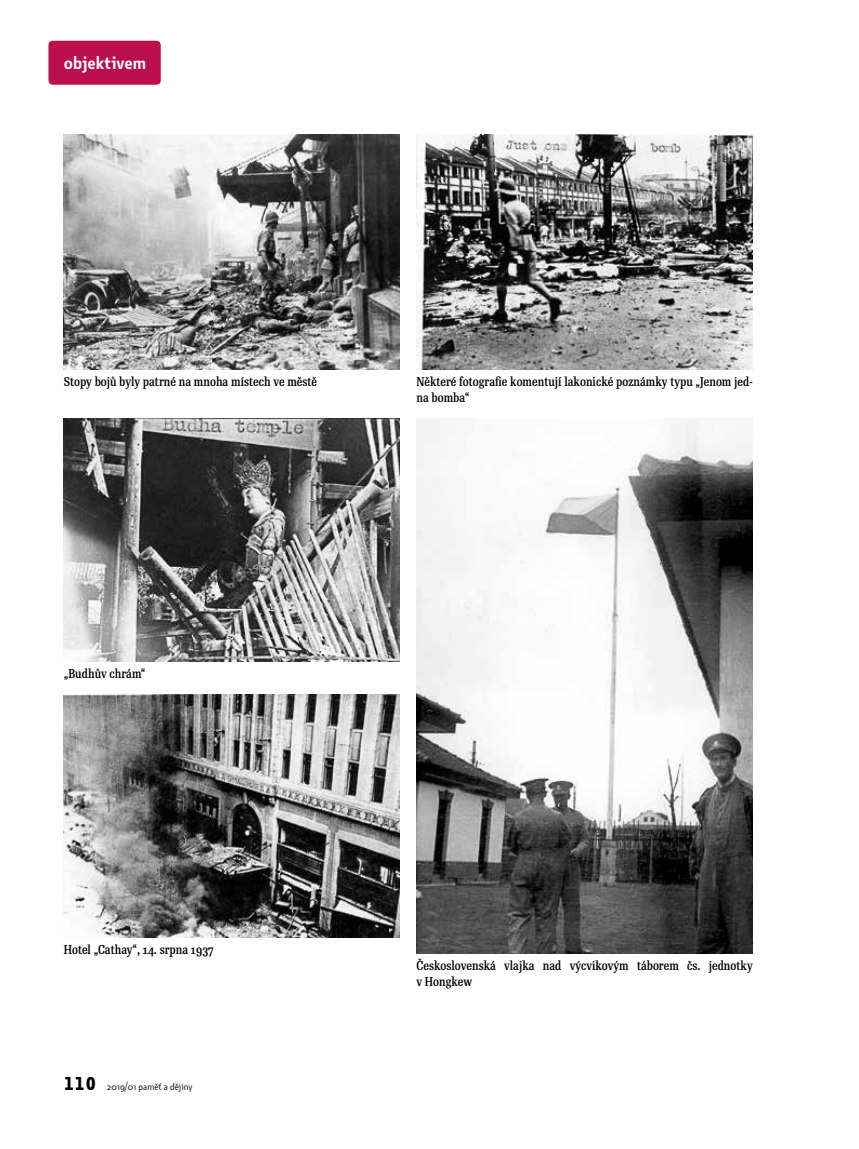
<style>
.page{position:relative;width:859px;height:1149px;background:#fff}
.page>*{position:absolute;margin:0;border:0;box-sizing:border-box;transform-origin:0 0}
.t1{font:600 18px "Botanika Std";color:#fff}
.t2{font:500 12.45px/16.2px "Re Public Std Cond";color:#000}
.t3{font:9.75px "Botanika Std";color:#000}
.s1{font-family:"Botanika Mono";font-weight:700;font-size:18px}
</style>
<div class="page">
<div style="left:48px;top:41px;width:113px;height:44px;background:#bb0e4c;border-radius:4px"></div>
<img style="left:64px;top:135px;width:336px;height:235px">
<img style="left:64px;top:694px;width:336px;height:243px">
<img style="left:416px;top:135px;width:337px;height:235px">
<img style="left:64px;top:418px;width:336px;height:243px">
<img style="left:416px;top:418px;width:337px;height:535px">
<h1 class="t1" style="left:64px;top:51px;width:84px">objektivem</h1>
<p class="t2" style="left:64px;top:373px;width:255px">Stopy bojů byly patrné na mnoha místech ve městě</p>
<p class="t2" style="left:416px;top:373px;width:338px">Některé fotografie komentují lakonické poznámky typu „Jenom jed&shy;na bomba“</p>
<p class="t2" style="left:64px;top:665px;width:83px">„Budhův chrám“</p>
<p class="t2" style="left:64px;top:940px;width:152px">Hotel „Cathay“, 14. srpna 1937</p>
<p class="t3" style="left:64px;top:1079px;width:130px"><span class="s1">110</span> 2019/01 paměť a dějiny</p>
<p class="t2" style="left:416px;top:957px;width:338px">Československá vlajka nad výcvikovým táborem čs. jednotky v Hongkew</p>
</div>
